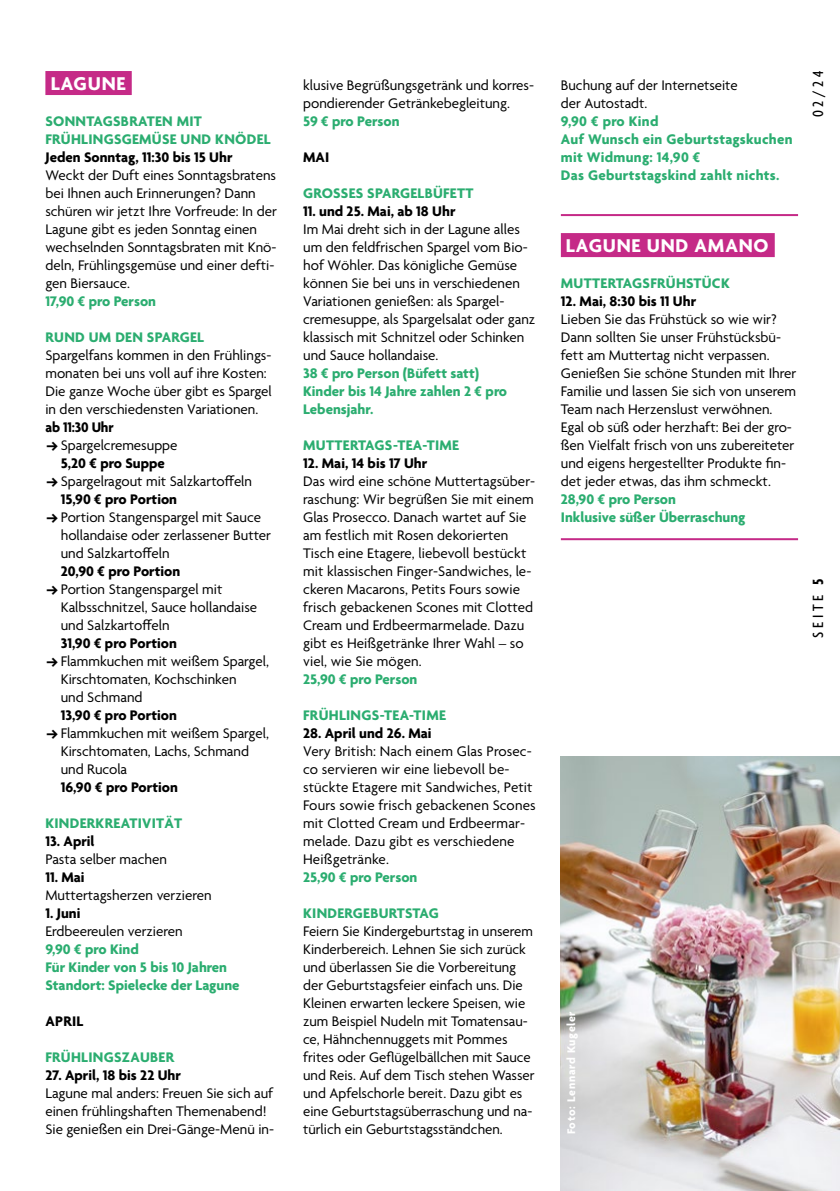
<style>
.page{position:relative;width:840px;height:1191px;background:#fff}
.page>*{position:absolute;margin:0;border:0;box-sizing:border-box;transform-origin:0 0}
.t1{font:700 20px "Agenda";letter-spacing:.04em;color:#fff}
.t2{font:500 condensed 16px "Agenda";letter-spacing:.235em;color:#000}
.t3{font:15px/18px "Agenda";color:#000}
.t4{font:700 15px/18px "Agenda";letter-spacing:.015em;color:#2bad70}
.t5{font:700 15px "Agenda";color:#000}
.t6{font:700 15px "Agenda";letter-spacing:-.005em;color:#2bad70}
.t7{font:700 15px "Agenda";color:#000;scale:.96 1}
.t8{font:700 12px "Agenda";letter-spacing:.06em;color:#fff}
.s1{font-family:"Euclid Flex";font-weight:700;font-style:italic}
.s2{font-weight:700}
</style>
<div class="page">
<img style="left:560px;top:756px;width:279px;height:435px">
<div style="left:45px;top:71px;width:87px;height:24px;background:#c52a87"></div>
<div style="left:560px;top:233px;width:214px;height:24px;background:#c52a87"></div>
<hr style="left:560px;top:214px;width:237px;height:2px;background:#c52a87">
<hr style="left:560px;top:538px;width:237px;height:2px;background:#c52a87">
<h1 class="t1" style="left:51px;top:73px;width:76px">LAGUNE</h1>
<p class="t4" style="left:45px;top:113px;width:226px">SONNTAGSBRATEN MIT<br>FRÜHLINGSGEMÜSE UND KNÖDEL</p>
<p class="t5" style="left:45px;top:149px;width:188px">Jeden Sonntag, 11:30 bis 15 Uhr</p>
<p class="t3" style="left:45px;top:167px;width:233px">Weckt der Duft eines Sonntagsbratens bei Ihnen auch Erinnerungen? Dann schüren wir jetzt Ihre Vorfreude: In der Lagune gibt es jeden Sonntag einen wechselnden Sonntagsbraten mit Knö&shy;deln, Frühlingsgemüse und einer defti&shy;gen Biersauce.</p>
<p class="t4" style="left:45px;top:293px;width:112px">17,90 € pro Person</p>
<p class="t4" style="left:45px;top:329px;width:160px">RUND UM DEN SPARGEL</p>
<p class="t3" style="left:45px;top:347px;width:228px">Spargelfans kommen in den Frühlings&shy;monaten bei uns voll auf ihre Kosten:<br>Die ganze Woche über gibt es Spargel in den verschiedensten Variationen.</p>
<p class="t7" style="left:45px;top:419px;width:73px">ab 11:30 Uhr</p>
<p class="t3" style="left:45px;top:437px;width:134px;text-align:center"><span class="s1">→</span> Spargelcremesuppe<br><span class="s2">5,20 € pro Suppe</span></p>
<p class="t3" style="left:61px;top:473px;width:193px;text-indent:-15px"><span class="s1">→</span> Spargelragout mit Salzkartoffeln<br><span class="s2">15,90 € pro Portion</span></p>
<p class="t3" style="left:61px;top:509px;width:212px;text-indent:-15px"><span class="s1">→</span> Portion Stangenspargel mit Sauce hollandaise oder zerlassener Butter und Salzkartoffeln</p>
<p class="t5" style="left:61px;top:563px;width:121px">20,90 € pro Portion</p>
<p class="t3" style="left:61px;top:581px;width:198px;text-indent:-15px"><span class="s1">→</span> Portion Stangenspargel mit<br>Kalbsschnitzel, Sauce hollandaise und Salzkartoffeln</p>
<p class="t5" style="left:61px;top:635px;width:118px">31,90 € pro Portion</p>
<p class="t3" style="left:61px;top:653px;width:209px;text-indent:-15px"><span class="s1">→</span> Flammkuchen mit weißem Spargel,<br>Kirschtomaten, Kochschinken<br>und Schmand</p>
<p class="t5" style="left:61px;top:707px;width:118px">13,90 € pro Portion</p>
<p class="t3" style="left:61px;top:725px;width:209px;text-indent:-15px"><span class="s1">→</span> Flammkuchen mit weißem Spargel,<br>Kirschtomaten, Lachs, Schmand und Rucola</p>
<p class="t5" style="left:61px;top:779px;width:119px">16,90 € pro Portion</p>
<p class="t4" style="left:45px;top:815px;width:138px">KINDERKREATIVITÄT</p>
<p class="t5" style="left:45px;top:833px;width:51px">13. April</p>
<p class="t3" style="left:45px;top:851px;width:123px">Pasta selber machen</p>
<p class="t5" style="left:45px;top:869px;width:41px">11. Mai</p>
<p class="t3" style="left:45px;top:887px;width:167px">Muttertagsherzen verzieren</p>
<p class="t5" style="left:45px;top:905px;width:36px">1. Juni</p>
<p class="t3" style="left:45px;top:923px;width:139px">Erdbeereulen verzieren</p>
<p class="t4" style="left:45px;top:941px;width:195px">9,90 € pro Kind<br>Für Kinder von 5 bis 10 Jahren<br>Standort: Spielecke der Lagune</p>
<p class="t5" style="left:45px;top:1013px;width:40px">APRIL</p>
<p class="t4" style="left:45px;top:1049px;width:130px">FRÜHLINGSZAUBER</p>
<p class="t5" style="left:45px;top:1067px;width:137px">27. April, 18 bis 22 Uhr</p>
<p class="t3" style="left:45px;top:1085px;width:230px">Lagune mal anders: Freuen Sie sich auf einen frühlingshaften Themenabend!<br>Sie genießen ein Drei-Gänge-Menü in-</p>
<p class="t3" style="left:303px;top:77px;width:232px">klusive Begrüßungsgetränk und korres&shy;pondierender Getränkebegleitung.</p>
<p class="t6" style="left:303px;top:113px;width:98px">59 € pro Person</p>
<p class="t5" style="left:303px;top:149px;width:28px">MAI</p>
<p class="t4" style="left:303px;top:185px;width:172px">GROSSES SPARGELBÜFETT</p>
<p class="t5" style="left:303px;top:203px;width:154px">11. und 25. Mai, ab 18 Uhr</p>
<p class="t3" style="left:303px;top:221px;width:233px">Im Mai dreht sich in der Lagune alles um den feldfrischen Spargel vom Bio&shy;hof Wöhler. Das königliche Gemüse können Sie bei uns in verschiedenen Variationen genießen: als Spargel&shy;cremesuppe, als Spargelsalat oder ganz klassisch mit Schnitzel oder Schinken und Sauce hollandaise.</p>
<p class="t4" style="left:303px;top:365px;width:205px">38 € pro Person (Büfett satt)<br>Kinder bis 14 Jahre zahlen 2 € pro<br>Lebensjahr.</p>
<p class="t4" style="left:303px;top:437px;width:157px">MUTTERTAGS-TEA-TIME</p>
<p class="t5" style="left:303px;top:455px;width:126px">12. Mai, 14 bis 17 Uhr</p>
<p class="t3" style="left:303px;top:473px;width:233px">Das wird eine schöne Muttertagsüber&shy;raschung: Wir begrüßen Sie mit einem Glas Prosecco. Danach wartet auf Sie am festlich mit Rosen dekorierten Tisch eine Etagere, liebevoll bestückt mit klassischen Finger-Sandwiches, le&shy;ckeren Macarons, Petits Fours sowie frisch gebackenen Scones mit Clotted Cream und Erdbeermarmelade. Dazu gibt es Heißgetränke Ihrer Wahl – so viel, wie Sie mögen.</p>
<p class="t4" style="left:303px;top:671px;width:116px">25,90 € pro Person</p>
<p class="t4" style="left:303px;top:707px;width:144px">FRÜHLINGS-TEA-TIME</p>
<p class="t5" style="left:303px;top:725px;width:130px">28. April und 26. Mai</p>
<p class="t3" style="left:303px;top:743px;width:234px">Very British: Nach einem Glas Prosec&shy;co servieren wir eine liebevoll be&shy;stückte Etagere mit Sandwiches, Petit Fours sowie frisch gebackenen Scones mit Clotted Cream und Erdbeermar&shy;melade. Dazu gibt es verschiedene Heißgetränke.</p>
<p class="t4" style="left:303px;top:869px;width:116px">25,90 € pro Person</p>
<p class="t4" style="left:303px;top:905px;width:137px">KINDERGEBURTSTAG</p>
<p class="t3" style="left:303px;top:923px;width:233px">Feiern Sie Kindergeburtstag in unserem Kinderbereich. Lehnen Sie sich zurück und überlassen Sie die Vorbereitung der Geburtstagsfeier einfach uns. Die Kleinen erwarten leckere Speisen, wie zum Beispiel Nudeln mit Tomatensau&shy;ce, Hähnchennuggets mit Pommes frites oder Geflügelbällchen mit Sauce und Reis. Auf dem Tisch stehen Wasser und Apfelschorle bereit. Dazu gibt es eine Geburtstagsüberraschung und na&shy;türlich ein Geburtstagsständchen.</p>
<p class="t3" style="left:560px;top:77px;width:178px">Buchung auf der Internetseite der Autostadt.</p>
<p class="t4" style="left:560px;top:113px;width:233px">9,90 € pro Kind<br>Auf Wunsch ein Geburtstagskuchen mit Widmung: 14,90 €<br>Das Geburtstagskind zahlt nichts.</p>
<p class="t2" style="left:808px;top:117px;width:48px;rotate:-90deg">02/24</p>
<h1 class="t1" style="left:565px;top:235px;width:204px">LAGUNE UND AMANO</h1>
<p class="t4" style="left:560px;top:275px;width:170px">MUTTERTAGSFRÜHSTÜCK</p>
<p class="t5" style="left:560px;top:293px;width:137px">12. Mai, 8:30 bis 11 Uhr</p>
<p class="t3" style="left:560px;top:311px;width:237px">Lieben Sie das Frühstück so wie wir?<br>Dann sollten Sie unser Frühstücksbü&shy;fett am Muttertag nicht verpassen.<br>Genießen Sie schöne Stunden mit Ihrer Familie und lassen Sie sich von unserem Team nach Herzenslust verwöhnen.<br>Egal ob süß oder herzhaft: Bei der gro&shy;ßen Vielfalt frisch von uns zubereiteter und eigens hergestellter Produkte fin&shy;det jeder etwas, das ihm schmeckt.</p>
<p class="t4" style="left:560px;top:491px;width:186px">28,90 € pro Person<br>Inklusive süßer Überraschung</p>
<p class="t2" style="left:808px;top:638px;width:61px;rotate:-90deg">SEITE <span class="s2">5</span></p>
<p class="t8" style="left:564px;top:1134px;width:125px;rotate:-90deg">Foto: Lennard Kugeler</p>
</div>
